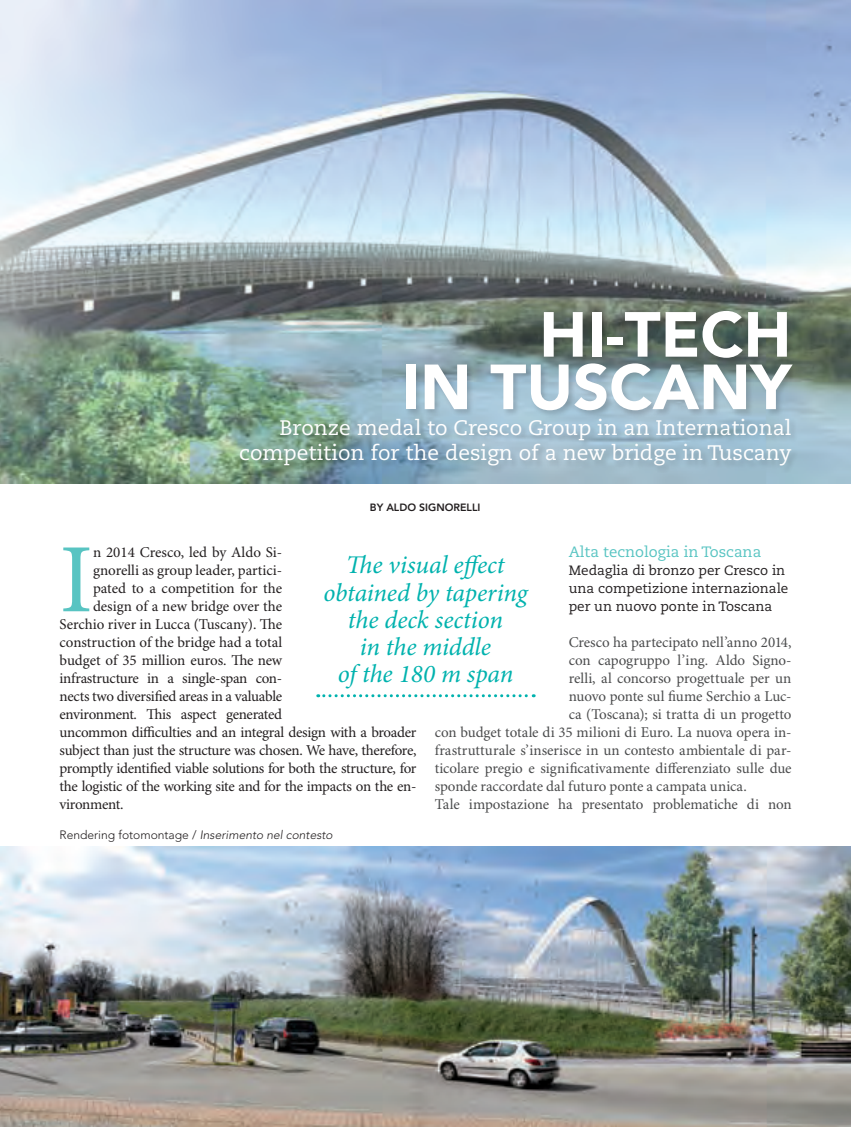
<style>
.page{position:relative;width:851px;height:1127px;background:#fff}
.page>*{position:absolute;margin:0;border:0;box-sizing:border-box;transform-origin:0 0}
.t1{font:98.1px "Minion Pro";color:#58c4c2}
.t2{font:900 63px/52.5px "Avenir LT Std";color:#fff;text-align:right}
.t3{font:italic 25.5px/27px "Minion Pro";letter-spacing:-.005em;color:#00b2ae;text-align:center}
.t4{font:21px/25.5px "Caecilia LT Std";color:#fff;text-align:right}
.t5{font:15px "Minion Pro";letter-spacing:-.015em;color:#231f20}
.t6{font:15px "Minion Pro";letter-spacing:-.005em;color:#4b4c4d}
.t7{font:15px "Caecilia LT Std";color:#58c4c2}
.t8{font:13.5px/18px "Caecilia LT Std";color:#231f20}
.t9{font:italic 300 12.15px "Avenir LT Std";color:#231f20}
.t10{font:800 10.5px "Avenir LT Std";color:#231f20}
.s1{font-style:normal}
</style>
<div class="page">
<img style="left:0;top:0;width:850px;height:483px">
<div style="left:239px;top:309px;width:560px;height:164px;background:#231f20;opacity:.2"></div>
<svg style="left:318px;top:694px;width:216px;height:3px"></svg>
<img style="left:0;top:846px;width:850px;height:281px">
<h2 class="t2" style="left:401px;top:308px;width:391px">HI-TECH<br>IN TUSCANY</h2>
<h3 class="t4" style="left:239px;top:415px;width:553px">Bronze medal to Cresco Group in an International competition for the design of a new bridge in Tuscany</h3>
<p class="t10" style="left:370px;top:501px;width:25px">BY ALDO</p>
<p class="t10" style="left:419px;top:501px;width:33px">SIGNORELLI</p>
<p class="t7" style="left:568px;top:543px;width:194px">Alta tecnologia in Toscana</p>
<p class="t8" style="left:568px;top:562px;width:221px">Medaglia di bronzo per Cresco in una competizione internazionale per un nuovo ponte in Toscana</p>
<p class="t6" style="left:568px;top:633px;width:224px">Cresco ha partecipato nell’anno 2014,</p>
<p class="t6" style="left:568px;top:651px;width:224px">con capogruppo l’ing. Aldo Signo-</p>
<p class="t6" style="left:568px;top:669px;width:224px">relli, al concorso progettuale per un</p>
<p class="t6" style="left:568px;top:687px;width:224px">nuovo ponte sul fiume Serchio a Luc-</p>
<p class="t6" style="left:568px;top:705px;width:224px">ca (Toscana); si tratta di un progetto</p>
<p class="t6" style="left:434px;top:723px;width:358px">con budget totale di 35 milioni di Euro. La nuova opera in-</p>
<p class="t6" style="left:434px;top:741px;width:358px">frastrutturale s’inserisce in un contesto ambientale di par-</p>
<p class="t6" style="left:434px;top:759px;width:358px">ticolare pregio e significativamente differenziato sulle due</p>
<p class="t6" style="left:434px;top:777px;width:313px">sponde raccordate dal futuro ponte a campata unica.</p>
<p class="t6" style="left:434px;top:795px;width:358px">Tale impostazione ha presentato problematiche di non</p>
<h1 class="t1" style="left:60px;top:521px;width:35px">I</h1>
<p class="t5" style="left:93px;top:543px;width:191px">n 2014 Cresco, led by Aldo Si-</p>
<h3 class="t3" style="left:323px;top:553px;width:205px">The visual effect obtained by tapering the deck section<br>in the middle<br>of the 180 m span</h3>
<p class="t5" style="left:93px;top:561px;width:191px">gnorelli as group leader, partici-</p>
<p class="t5" style="left:93px;top:579px;width:191px">pated to a competition for the</p>
<p class="t5" style="left:93px;top:597px;width:191px">design of a new bridge over the</p>
<p class="t5" style="left:60px;top:615px;width:224px">Serchio river in Lucca (Tuscany). The</p>
<p class="t5" style="left:60px;top:633px;width:224px">construction of the bridge had a total</p>
<p class="t5" style="left:60px;top:651px;width:224px">budget of 35 million euros. The new</p>
<p class="t5" style="left:60px;top:669px;width:224px">infrastructure in a single-span con-</p>
<p class="t5" style="left:60px;top:687px;width:224px">nects two diversified areas in a valuable</p>
<p class="t5" style="left:60px;top:705px;width:224px">environment. This aspect generated</p>
<p class="t5" style="left:60px;top:723px;width:358px">uncommon difficulties and an integral design with a broader</p>
<p class="t5" style="left:60px;top:741px;width:358px">subject than just the structure was chosen. We have, therefore,</p>
<p class="t5" style="left:60px;top:759px;width:358px">promptly identified viable solutions for both the structure, for</p>
<p class="t5" style="left:60px;top:777px;width:358px">the logistic of the working site and for the impacts on the en-</p>
<p class="t5" style="left:60px;top:795px;width:65px">vironment.</p>
<p class="t9" style="left:60px;top:827px;width:274px"><span class="s1">Rendering fotomontage /</span> Inserimento nel contesto</p>
</div>
